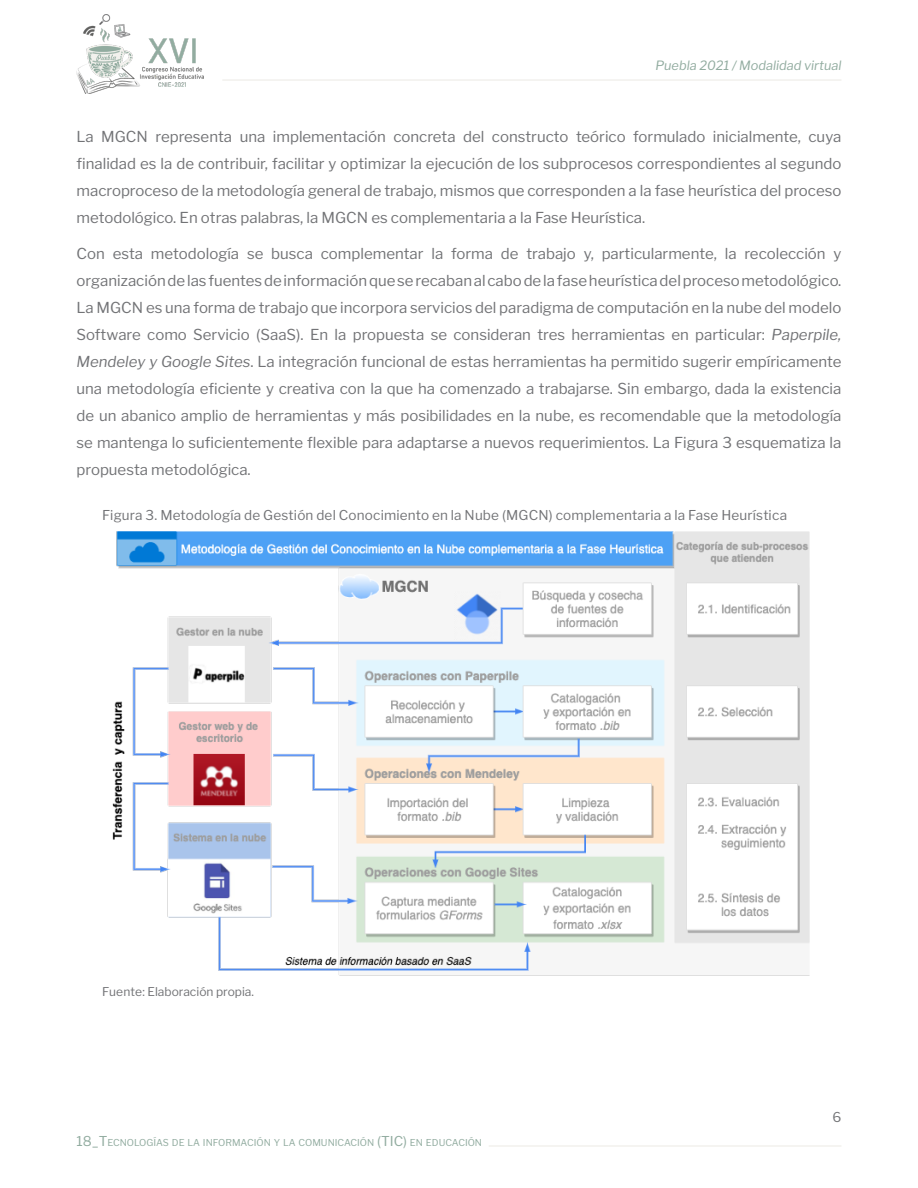
<style>
.page{position:relative;width:918px;height:1188px;background:#fff}
.page>*{position:absolute;margin:0;border:0;box-sizing:border-box;transform-origin:0 0}
.parrafo_general{font:15px/27px "Libre Franklin";color:#727376;text-align:justify}
.PIES_DE_IMAGEN{font:13.5px "Libre Franklin";letter-spacing:.015em;color:#727376}
.t1{font:13.5px "Libre Franklin";color:#727376}
.t2{font:italic 12.75px "Libre Franklin";color:#92aca0}
.PIES_DE_IMAGEN-2{font:12px "Libre Franklin";color:#727376}
.t3{font:9.45px "Libre Franklin";color:#92aca0}
.s1{font-style:italic}
.s2{font-size:13.5px}
</style>
<div class="page">
<hr style="left:222px;top:79px;width:619px;height:2px;background:#f2f1ed">
<img style="left:77px;top:15px;width:126px;height:79px">
<hr style="left:489px;top:1145px;width:352px;height:2px;background:#f2f1ed">
<img style="left:112px;top:531px;width:698px;height:444px">
<p class="t2" style="left:655px;top:58px;width:187px">Puebla 2021 / Modalidad virtual</p>
<p class="parrafo_general" style="left:77px;top:123px;width:766px">La MGCN representa una implementación concreta del constructo teórico formulado inicialmente, cuya finalidad es la de contribuir, facilitar y optimizar la ejecución de los subprocesos correspondientes al segundo macroproceso de la metodología general de trabajo, mismos que corresponden a la fase heurística del proceso metodológico. En otras palabras, la MGCN es complementaria a la Fase Heurística.</p>
<p class="parrafo_general" style="left:77px;top:240px;width:767px">Con esta metodología se busca complementar la forma de trabajo y, particularmente, la recolección y organización de las fuentes de información que se recaban al cabo de la fase heurística del proceso metodológico.<br>La MGCN es una forma de trabajo que incorpora servicios del paradigma de computación en la nube del modelo Software como Servicio (SaaS). En la propuesta se consideran tres herramientas en particular: <span class="s1">Paperpile, Mendeley y Google Sites</span>. La integración funcional de estas herramientas ha permitido sugerir empíricamente una metodología eficiente y creativa con la que ha comenzado a trabajarse. Sin embargo, dada la existencia de un abanico amplio de herramientas y más posibilidades en la nube, es recomendable que la metodología se mantenga lo suficientemente flexible para adaptarse a nuevos requerimientos. La Figura 3 esquematiza la propuesta metodológica.</p>
<p class="PIES_DE_IMAGEN" style="left:102px;top:507px;width:687px">Figura 3. Metodología de Gestión del Conocimiento en la Nube (MGCN) complementaria a la Fase Heurística</p>
<p class="PIES_DE_IMAGEN-2" style="left:102px;top:985px;width:154px">Fuente: Elaboración propia.</p>
<p class="t3" style="left:77px;top:1137px;width:407px"><span class="s2">18_T</span>ECNOLOGÍAS DE LA INFORMACIÓN Y LA COMUNICACIÓN <span class="s2">(TIC)</span> EN EDUCACIÓN</p>
<p class="t1" style="left:833px;top:1109px;width:10px">6</p>
</div>
